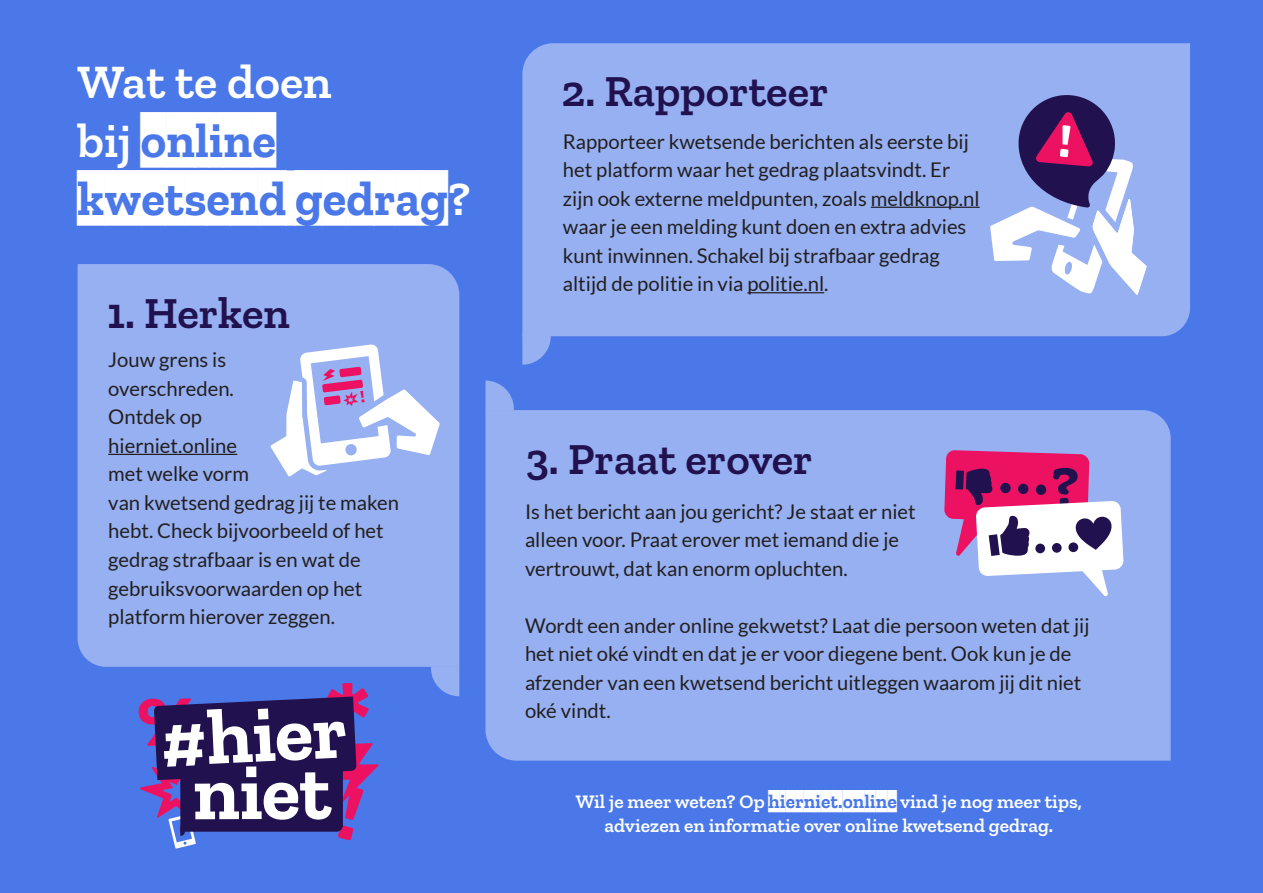
<style>
.page{position:relative;width:1263px;height:893px;background:#4a78e8}
.page>*{position:absolute;margin:0;border:0;box-sizing:border-box;transform-origin:0 0}
.t1{font:700 48.75px "Zilla Slab Highlight";color:#fff}
.t2{font:600 48.75px "Zilla Slab";color:#fff}
.t3{font:600 45px "Zilla Slab";color:#21124f}
.body{font:20.25px/28.5px "Lato";color:#231f20}
.t4{font:600 19.5px "Zilla Slab";color:#fff}
.s1{font-family:"Zilla Slab";font-weight:600}
.s2{font-family:"Zilla Slab Highlight";font-weight:700}
</style>
<div class="page">
<div style="left:522px;top:43px;width:668px;height:293px;background:#96b0f2"></div>
<svg style="left:522px;top:335px;width:29px;height:30px"></svg>
<svg style="left:138px;top:683px;width:241px;height:166px"></svg>
<div style="left:78px;top:264px;width:381px;height:403px;background:#96b0f2"></div>
<svg style="left:431px;top:666px;width:28px;height:30px"></svg>
<div style="left:485px;top:410px;width:686px;height:351px;background:#96b0f2"></div>
<svg style="left:485px;top:381px;width:29px;height:30px"></svg>
<hr style="left:108px;top:454px;width:129px;height:1px;background:#231f20">
<hr style="left:871px;top:207px;width:109px;height:1px;background:#231f20">
<hr style="left:747px;top:292px;width:77px;height:1px;background:#231f20">
<svg style="left:270px;top:345px;width:170px;height:131px;background:#bec6f1"></svg>
<svg style="left:990px;top:95px;width:157px;height:200px;background:#9a9acd"></svg>
<svg style="left:944px;top:450px;width:180px;height:147px;background:#be8abb"></svg>
<div style="left:1035px;top:543px;width:10px;height:10px;background:#21124f;border-radius:50%"></div>
<div style="left:1052px;top:543px;width:10px;height:10px;background:#21124f;border-radius:50%"></div>
<div style="left:1068px;top:542px;width:10px;height:10px;background:#21124f;border-radius:50%"></div>
<p class="t2" style="left:78px;top:55px;width:256px">Wat te doen</p>
<p class="t1" style="left:78px;top:112px;width:200px"><span class="s1">bij</span> ONLINE</p>
<p class="t1" style="left:78px;top:170px;width:395px">KWETSEND GEDRAG<span class="s1">?</span></p>
<p class="t3" style="left:107px;top:287px;width:184px">1. Herken</p>
<p class="body" style="left:108px;top:346px;width:292px">Jouw grens is<br>overschreden.<br>Ontdek op<br>hierniet.online<br>met welke vorm<br>van kwetsend gedrag jij te maken hebt. Check bijvoorbeeld of het gedrag strafbaar is en wat de gebruiksvoorwaarden op het platform hierover zeggen.</p>
<p class="t3" style="left:562px;top:66px;width:269px">2. Rapporteer</p>
<p class="body" style="left:563px;top:127px;width:418px">Rapporteer kwetsende berichten als eerste bij het platform waar het gedrag plaatsvindt. Er zijn ook externe meldpunten, zoals meldknop.nl waar je een melding kunt doen en extra advies kunt inwinnen. Schakel bij strafbaar gedrag altijd de politie in via politie.nl.</p>
<p class="t3" style="left:526px;top:434px;width:288px">3. Praat erover</p>
<p class="body" style="left:525px;top:497px;width:392px">Is het bericht aan jou gericht? Je staat er niet alleen voor. Praat erover met iemand die je vertrouwt, dat kan enorm opluchten.</p>
<p class="body" style="left:525px;top:611px;width:566px">Wordt een ander online gekwetst? Laat die persoon weten dat jij het niet oké vindt en dat je er voor diegene bent. Ook kun je de afzender van een kwetsend bericht uitleggen waarom jij dit niet oké vindt.</p>
<p class="t4" style="left:576px;top:791px;width:508px">Wil je meer weten? Op <span class="s2">HIERNIET.ONLINE</span> vind je nog meer tips,</p>
<p class="t4" style="left:604px;top:814px;width:450px">adviezen en informatie over online kwetsend gedrag.</p>
</div>
